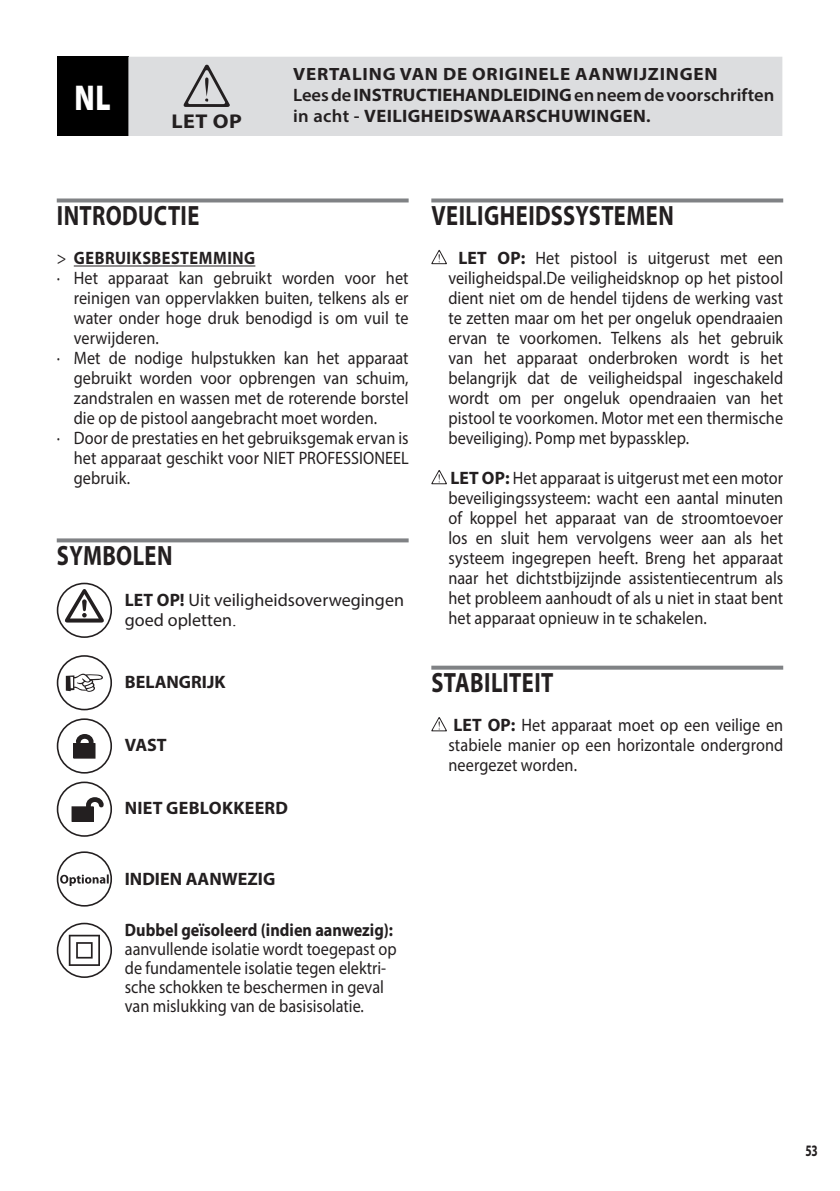
<style>
.page{position:relative;width:840px;height:1191px;background:#fff}
.page>*{position:absolute;margin:0;border:0;box-sizing:border-box;transform-origin:0 0}
.t1{font:900 36px "Myriad Pro";color:#fff;scale:.8 1}
.t2{font:700 28px "Myriad Pro";letter-spacing:.015em;color:#231f20;scale:.8 1}
.t3{font:700 20px "Myriad Pro";color:#231f20;scale:1.1 1}
.t4{font:18px/20px "Myriad Pro";color:#231f20;text-align:justify;scale:.9 1}
.t5{font:700 18px/21px "Myriad Pro";letter-spacing:.01em;color:#231f20}
.t6{font:18px/20px "Myriad Pro";color:#231f20}
.t7{font:700 18px "Myriad Pro";letter-spacing:.01em;color:#231f20;scale:.9 1}
.t8{font:700 18px "Myriad Pro";letter-spacing:.03em;color:#231f20;scale:.9 1}
.t9{font:700 17.8px "Myriad Pro";letter-spacing:.04em;color:#231f20;scale:1.07 1}
.t10{font:700 16px "Myriad Pro";color:#231f20;scale:.71 1}
.s1{font-weight:600}
.s2{font-size:16px}
.s3{font-weight:400}
.s4{font-weight:700}
.s5{font-family:"Times New Roman"}
</style>
<div class="page">
<svg style="left:57px;top:198px;width:351px;height:4px"></svg>
<hr style="left:74px;top:265px;width:181px;height:1px;background:#231f20">
<svg style="left:57px;top:538px;width:351px;height:4px"></svg>
<svg style="left:57px;top:583px;width:54px;height:54px"></svg>
<div style="left:57px;top:582px;width:55px;height:56px;border:2px solid #231f20;border-radius:50%"></div>
<svg style="left:65px;top:589px;width:39px;height:33px"></svg>
<div style="left:57px;top:655px;width:55px;height:55px;border:2px solid #231f20;border-radius:50%"></div>
<svg style="left:66px;top:673px;width:37px;height:19px"></svg>
<div style="left:57px;top:718px;width:55px;height:55px;border:2px solid #231f20;border-radius:50%"></div>
<div style="left:74px;top:743px;width:21px;height:15px;background:#231f20"></div>
<div style="left:73px;top:743px;width:22px;height:15px;border:1px solid #231f20"></div>
<svg style="left:73px;top:734px;width:23px;height:17px"></svg>
<div style="left:57px;top:781px;width:55px;height:56px;border:2px solid #231f20;border-radius:50%"></div>
<div style="left:72px;top:807px;width:21px;height:14px;background:#231f20"></div>
<div style="left:72px;top:806px;width:21px;height:15px;border:1px solid #231f20"></div>
<svg style="left:84px;top:794px;width:22px;height:21px"></svg>
<div style="left:57px;top:851px;width:55px;height:55px;border:2px solid #231f20;border-radius:50%"></div>
<svg style="left:60px;top:874px;width:49px;height:12px"></svg>
<div style="left:57px;top:922px;width:55px;height:56px;border:2px solid #231f20;border-radius:50%"></div>
<svg style="left:69px;top:934px;width:31px;height:32px"></svg>
<svg style="left:431px;top:198px;width:351px;height:4px"></svg>
<svg style="left:431px;top:665px;width:351px;height:4px"></svg>
<svg style="left:431px;top:250px;width:15px;height:14px"></svg>
<svg style="left:431px;top:470px;width:15px;height:14px"></svg>
<svg style="left:431px;top:717px;width:15px;height:14px"></svg>
<div style="left:57px;top:57px;width:71px;height:79px;background:#000"></div>
<div style="left:128px;top:57px;width:653px;height:79px;background:#dcdddf"></div>
<svg style="left:183px;top:65px;width:47px;height:42px;background:#b3b3b5"></svg>
<h1 class="t1" style="left:74px;top:76px;width:47px">NL</h1>
<p class="t3" style="left:171px;top:114px;width:65px">LET OP</p>
<p class="t9" style="left:293px;top:67px;width:398px">VERTALING VAN DE ORIGINELE AANWIJZINGEN</p>
<p class="t5" style="left:293px;top:86px;width:482px"><span class="s1">Lees de</span> INSTRUCTIEHANDLEIDING <span class="s1">en neem de voorschriften in acht -</span> VEILIGHEIDSWAARSCHUWINGEN<span class="s2">.</span></p>
<h2 class="t2" style="left:57px;top:205px;width:179px">INTRODUCTIE</h2>
<p class="t8" style="left:57px;top:251px;width:222px"><span class="s3">&gt;</span> GEBRUIKSBESTEMMING</p>
<p class="t4" style="left:57px;top:269px;width:392px">· Het apparaat kan gebruikt worden voor het</p>
<p class="t4" style="left:74px;top:289px;width:373px">reinigen van oppervlakken buiten, telkens als er</p>
<p class="t4" style="left:74px;top:309px;width:373px">water onder hoge druk benodigd is om vuil te</p>
<p class="t4" style="left:74px;top:329px;width:96px">verwijderen.</p>
<p class="t4" style="left:57px;top:349px;width:392px">· Met de nodige hulpstukken kan het apparaat</p>
<p class="t4" style="left:74px;top:369px;width:373px">gebruikt worden voor opbrengen van schuim,</p>
<p class="t4" style="left:74px;top:389px;width:373px">zandstralen en wassen met de roterende borstel</p>
<p class="t4" style="left:74px;top:409px;width:338px">die op de pistool aangebracht moet worden.</p>
<p class="t4" style="left:57px;top:429px;width:392px">· Door de prestaties en het gebruiksgemak ervan is</p>
<p class="t4" style="left:74px;top:449px;width:373px">het apparaat geschikt voor NIET PROFESSIONEEL</p>
<p class="t4" style="left:74px;top:469px;width:64px">gebruik.</p>
<h2 class="t2" style="left:57px;top:545px;width:146px">SYMBOLEN</h2>
<p class="t6" style="left:125px;top:590px;width:280px"><span class="s4">LET OP!</span> Uit veiligheidsoverwegingen goed opletten<span class="s5">.</span></p>
<p class="t5" style="left:125px;top:673px;width:102px">BELANGRIJK</p>
<p class="t5" style="left:125px;top:736px;width:43px">VAST</p>
<p class="t5" style="left:125px;top:799px;width:165px">NIET GEBLOKKEERD</p>
<h2 class="t2" style="left:431px;top:205px;width:304px">VEILIGHEIDSSYSTEMEN</h2>
<p class="t4" style="left:448px;top:249px;width:373px;text-indent:10px"><span class="s4">LET OP:</span> Het pistool is uitgerust met een veiligheidspal.De veiligheidsknop op het pistool dient niet om de hendel tijdens de werking vast te zetten maar om het per ongeluk opendraaien ervan te voorkomen. Telkens als het gebruik van het apparaat onderbroken wordt is het belangrijk dat de veiligheidspal ingeschakeld wordt om per ongeluk opendraaien van het pistool te voorkomen. Motor met een thermische beveiliging). Pomp met bypassklep.</p>
<p class="t4" style="left:448px;top:469px;width:373px"><span class="s4">LET OP:</span> Het apparaat is uitgerust met een motor beveiligingssysteem: wacht een aantal minuten of koppel het apparaat van de stroomtoevoer los en sluit hem vervolgens weer aan als het systeem ingegrepen heeft. Breng het apparaat naar het dichtstbijzijnde assistentiecentrum als het probleem aanhoudt of als u niet in staat bent het apparaat opnieuw in te schakelen.</p>
<h2 class="t2" style="left:431px;top:672px;width:154px">STABILITEIT</h2>
<p class="t4" style="left:448px;top:716px;width:373px"><span class="s4">LET OP:</span> Het apparaat moet op een veilige en stabiele manier op een horizontale ondergrond neergezet worden.</p>
<p class="t5" style="left:125px;top:870px;width:152px">INDIEN AANWEZIG</p>
<p class="t7" style="left:125px;top:922px;width:299px">Dubbel geïsoleerd (indien aanwezig):</p>
<p class="t4" style="left:125px;top:939px;width:303px;line-height:19px;text-align:left">aanvullende isolatie wordt toegepast op de fundamentele isolatie tegen elektri&shy;sche schokken te beschermen in geval van mislukking van de basisisolatie.</p>
<p class="t10" style="left:805px;top:1144px;width:19px">53</p>
</div>
